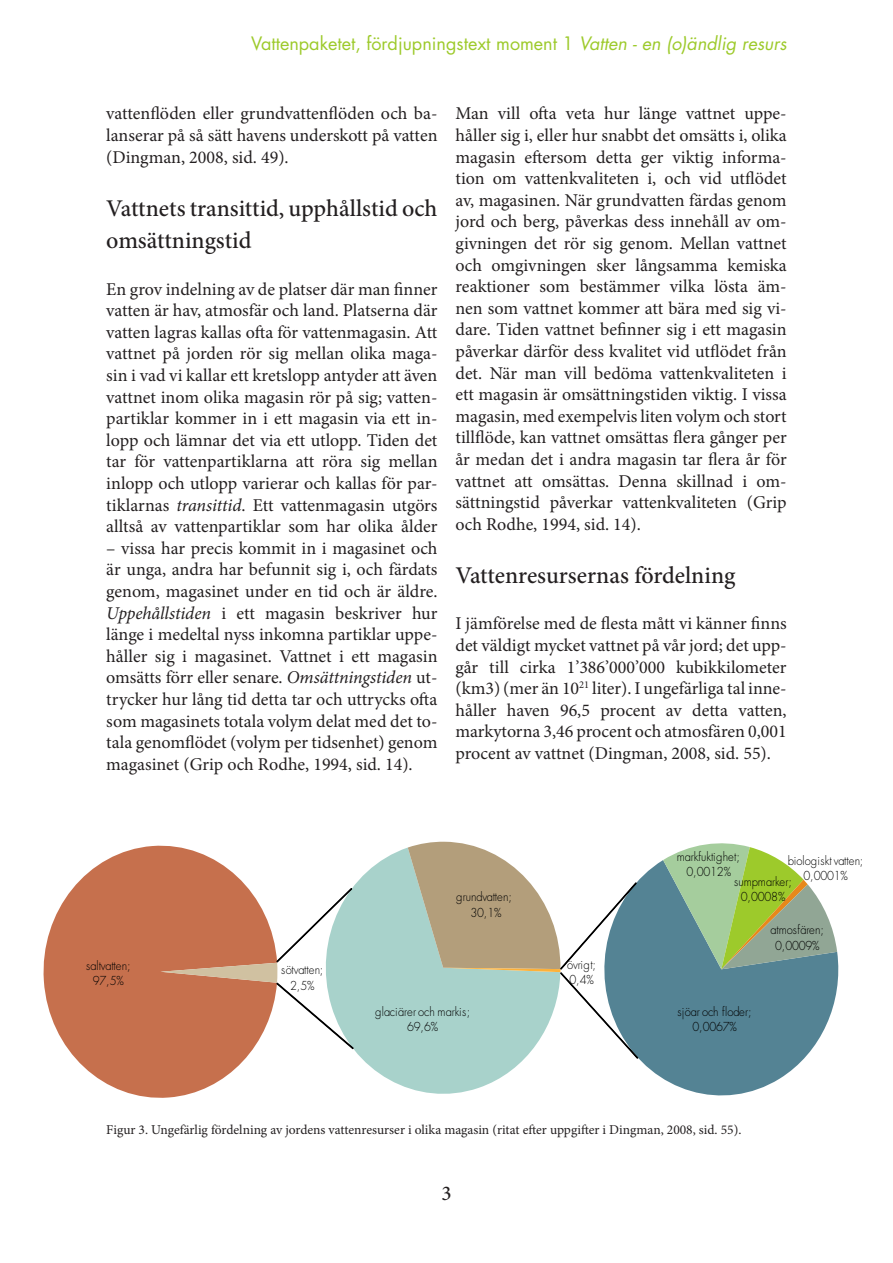
<style>
.page{position:relative;width:893px;height:1263px;background:#fff}
.page>*{position:absolute;margin:0;border:0;box-sizing:border-box;transform-origin:0 0}
.t1{font:500 24px/32.4px "Minion Pro";color:#231f20}
.t2{font:500 21px "Minion Pro";color:#231f20}
.t3{font:18px/21.6px "Minion Pro";color:#231f20;text-align:justify}
.t4{font:18px "Futura Std";color:#9dca2b}
.t5{font:13.5px "Minion Pro";color:#231f20}
.t6{font:300 12px/15.3px "Futura Std";letter-spacing:-.01em;color:#000;text-align:center;scale:.93 1}
.s1{font-style:italic}
</style>
<div class="page">
<svg style="left:43px;top:845px;width:210px;height:253px;fill:#c6704d"></svg>
<svg style="left:352px;top:847px;width:173px;height:247px;fill:#a8d2cb"></svg>
<svg style="left:636px;top:860px;width:203px;height:236px;fill:#548394"></svg>
<svg style="left:663px;top:843px;width:174px;height:126px"></svg>
<svg style="left:160px;top:888px;width:193px;height:161px"></svg>
<svg style="left:408px;top:841px;width:230px;height:217px"></svg>
<p class="t4" style="left:251px;top:32px;width:537px">Vattenpaketet, fördjupningstext moment 1 <span class="s1">Vatten - en (o)ändlig resurs</span></p>
<p class="t3" style="left:106px;top:103px;width:333px">vattenflöden eller grundvattenflöden och ba&shy;lanserar på så sätt havens underskott på vatten (Dingman, 2008, sid. 49).</p>
<p class="t1" style="left:106px;top:192px;width:333px">Vattnets transittid, upphållstid och omsättningstid</p>
<p class="t3" style="left:106px;top:278px;width:333px">En grov indelning av de platser där man finner vatten är hav, atmosfär och land. Platserna där vatten lagras kallas ofta för vattenmagasin. Att vattnet på jorden rör sig mellan olika maga&shy;sin i vad vi kallar ett kretslopp antyder att även vattnet inom olika magasin rör på sig; vatten&shy;partiklar kommer in i ett magasin via ett in&shy;lopp och lämnar det via ett utlopp. Tiden det tar för vattenpartiklarna att röra sig mellan inlopp och utlopp varierar och kallas för par&shy;tiklarnas <span class="s1">transittid</span>. Ett vattenmagasin utgörs alltså av vattenpartiklar som har olika ålder</p>
<p class="t3" style="left:106px;top:537px;width:333px">– vissa har precis kommit in i magasinet och är unga, andra har befunnit sig i, och färdats genom, magasinet under en tid och är äldre.<br><span class="s1">Uppehållstiden</span> i ett magasin beskriver hur länge i medeltal nyss inkomna partiklar uppe&shy;håller sig i magasinet. Vattnet i ett magasin omsätts förr eller senare. <span class="s1">Omsättningstiden</span> ut&shy;trycker hur lång tid detta tar och uttrycks ofta som magasinets totala volym delat med det to&shy;tala genomflödet (volym per tidsenhet) genom magasinet (Grip och Rodhe, 1994, sid. 14).</p>
<p class="t3" style="left:455px;top:103px;width:333px">Man vill ofta veta hur länge vattnet uppe&shy;håller sig i, eller hur snabbt det omsätts i, olika magasin eftersom detta ger viktig informa&shy;tion om vattenkvaliteten i, och vid utflödet av, magasinen. När grundvatten färdas genom jord och berg, påverkas dess innehåll av om&shy;givningen det rör sig genom. Mellan vattnet och omgivningen sker långsamma kemiska reaktioner som bestämmer vilka lösta äm&shy;nen som vattnet kommer att bära med sig vi&shy;dare. Tiden vattnet befinner sig i ett magasin påverkar därför dess kvalitet vid utflödet från det. När man vill bedöma vattenkvaliteten i ett magasin är omsättningstiden viktig. I vissa magasin, med exempelvis liten volym och stort tillflöde, kan vattnet omsättas flera gånger per år medan det i andra magasin tar flera år för vattnet att omsättas. Denna skillnad i om&shy;sättningstid påverkar vattenkvaliteten (Grip och Rodhe, 1994, sid. 14).</p>
<p class="t1" style="left:455px;top:559px;width:281px">Vattenresursernas fördelning</p>
<p class="t3" style="left:455px;top:613px;width:333px">I jämförelse med de flesta mått vi känner finns det väldigt mycket vattnet på vår jord; det upp&shy;går till cirka 1’386’000’000 kubikkilometer (km3) (mer än 10<sup>21</sup> liter). I ungefärliga tal inne&shy;håller haven 96,5 procent av detta vatten, markytorna 3,46 procent och atmosfären 0,001 procent av vattnet (Dingman, 2008, sid. 55).</p>
<p class="t6" style="left:86px;top:958px;width:49px">saltvatten;<br>97,5%</p>
<p class="t6" style="left:281px;top:963px;width:47px">sötvatten;<br>2,5%</p>
<p class="t6" style="left:456px;top:890px;width:61px">grundvatten;<br>30,1%</p>
<p class="t6" style="left:567px;top:957px;width:32px;text-align:left">övrigt;<br>0,4%</p>
<p class="t6" style="left:677px;top:849px;width:69px">markfuktighet;<br>0,0012%</p>
<p class="t6" style="left:734px;top:874px;width:64px">sumpmarker;<br>0,0008%</p>
<p class="t6" style="left:788px;top:853px;width:83px">biologiskt vatten;<br>0,0001%</p>
<p class="t6" style="left:771px;top:922px;width:59px">atmosfären;<br>0,0009%</p>
<p class="t6" style="left:375px;top:1004px;width:104px">glaciärer och markis;<br>69,6%</p>
<p class="t6" style="left:677px;top:1004px;width:81px">sjöar och floder;<br>0,0067%</p>
<p class="t5" style="left:106px;top:1120px;width:637px">Figur 3. Ungefärlig fördelning av jordens vattenresurser i olika magasin (ritat efter uppgifter i Dingman, 2008, sid. 55).</p>
<p class="t2" style="left:441px;top:1179px;width:12px">3</p>
</div>
